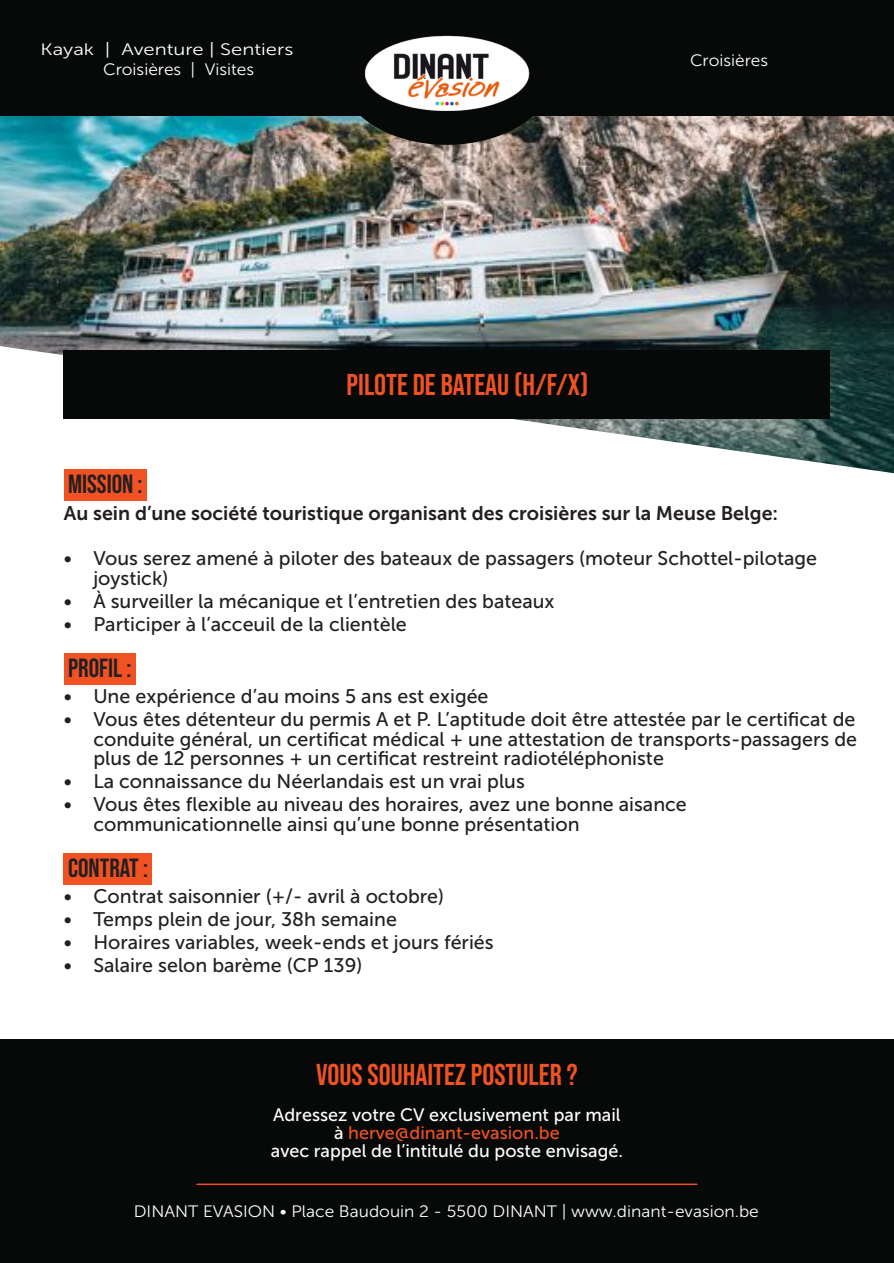
<style>
.page{position:relative;width:894px;height:1263px;background:#fff}
.page>*{position:absolute;margin:0;border:0;box-sizing:border-box;transform-origin:0 0}
.t1{font:30px "font 0000000025 f 60 cb 9";color:#f05223}
.t2{font:26.25px "font 0000000025 f 60 cb 9";color:#231f20}
.t3{font:19.65px/19.6px "Museo Sans 500";color:#231f20}
.t4{font:19.65px "Museo Sans 700";color:#231f20}
.t5{font:18px/18px "Museo Sans 500";color:#fff;text-align:center}
.t6{font:16.5px "Museo Sans 300";color:#fff;scale:1.05 1}
.t7{font:16.5px/19.6px "Museo Sans 300";color:#fff;scale:1.23 1}
.s1{color:#f05223}
</style>
<div class="page">
<img style="left:0;top:116px;width:893px;height:357px">
<div style="left:0;top:0;width:893px;height:116px;background:#070909"></div>
<div style="left:0;top:1039px;width:893px;height:224px;background:#070909"></div>
<div style="left:339px;top:3px;width:215px;height:142px;background:#070909;border-radius:50%"></div>
<img style="left:364px;top:35px;width:166px;height:76px">
<div style="left:64px;top:350px;width:765px;height:69px;background:#070909"></div>
<div style="left:64px;top:470px;width:83px;height:31px;background:#f05223"></div>
<div style="left:64px;top:653px;width:72px;height:32px;background:#f05223"></div>
<div style="left:64px;top:853px;width:88px;height:32px;background:#f05223"></div>
<div style="left:196px;top:1184px;width:501px;height:1px;border:1px solid #f05223"></div>
<p class="t7" style="left:103px;top:40px;width:156px;text-indent:-63px">Kayak | Aventure | Sentiers<br>Croisières | Visites</p>
<p class="t6" style="left:689px;top:51px;width:76px">Croisières</p>
<h1 class="t1" style="left:346px;top:368px;width:243px">PILOTE DE BATEAU (H/F/X)</h1>
<h2 class="t2" style="left:68px;top:470px;width:76px">MISSION :</h2>
<p class="t4" style="left:64px;top:502px;width:715px">Au sein d’une société touristique organisant des croisières sur la Meuse Belge:</p>
<p class="t3" style="left:93px;top:549px;width:725px;text-indent:-29px">• Vous serez amené à piloter des bateaux de passagers (moteur Schottel-pilotage joystick)</p>
<p class="t3" style="left:64px;top:591px;width:492px">• À surveiller la mécanique et l’entretien des bateaux</p>
<p class="t3" style="left:64px;top:614px;width:344px">• Participer à l’acceuil de la clientèle</p>
<h2 class="t2" style="left:68px;top:653px;width:65px">PROFIL :</h2>
<p class="t3" style="left:64px;top:686px;width:426px">• Une expérience d’au moins 5 ans est exigée</p>
<p class="t3" style="left:93px;top:709px;width:765px;text-align:justify;text-indent:-29px">• Vous êtes détenteur du permis A et P. L’aptitude doit être attestée par le certificat de conduite général, un certificat médical + une attestation de transports-passagers de plus de 12 personnes + un certificat restreint radiotéléphoniste</p>
<p class="t3" style="left:64px;top:772px;width:462px">• La connaissance du Néerlandais est un vrai plus</p>
<p class="t3" style="left:93px;top:795px;width:594px;text-indent:-29px">• Vous êtes flexible au niveau des horaires, avez une bonne aisance communicationnelle ainsi qu’une bonne présentation</p>
<h2 class="t2" style="left:68px;top:853px;width:81px">CONTRAT :</h2>
<p class="t3" style="left:64px;top:886px;width:381px">• Contrat saisonnier (+/- avril à octobre)</p>
<p class="t3" style="left:64px;top:909px;width:334px">• Temps plein de jour, 38h semaine</p>
<p class="t3" style="left:64px;top:932px;width:431px">• Horaires variables, week-ends et jours fériés</p>
<p class="t3" style="left:64px;top:955px;width:300px">• Salaire selon barème (CP 139)</p>
<h1 class="t1" style="left:316px;top:1058px;width:263px">VOUS SOUHAITEZ POSTULER ?</h1>
<p class="t5" style="left:271px;top:1106px;width:353px">Adressez votre CV exclusivement par mail à <span class="s1">herve@dinant-evasion.be<br></span>avec rappel de l’intitulé du poste envisagé.</p>
<p class="t6" style="left:134px;top:1202px;width:596px">DINANT EVASION • Place Baudouin 2 - 5500 DINANT | www.dinant-evasion.be</p>
</div>
